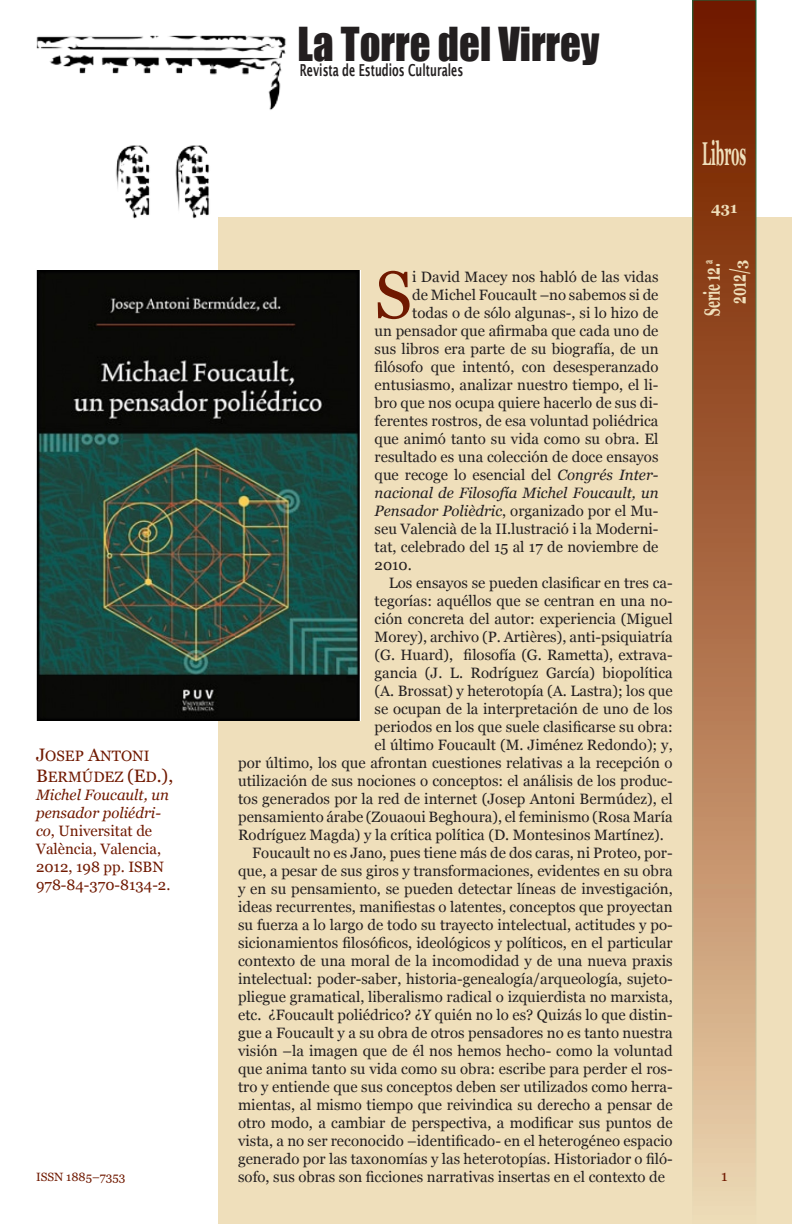
<style>
.page{position:relative;width:792px;height:1224px;background:#fff}
.page>*{position:absolute;margin:0;border:0;box-sizing:border-box;transform-origin:0 0}
.Estilo_de_párrafo_2{font:67px "Georgia";color:#701900}
.t1{font:43px "Impact";color:#231f20;scale:.95 1}
.t2{font:700 33px "Georgia";color:#efdfbb;scale:.4 1}
.t3{font:700 22px "Georgia";color:#efdfbb;scale:.55 1}
.t4{font:600 16.5px "Lucida Sans";color:#231f20;scale:.63 1}
.Estilo_de_párrafo_2-2{font:15px/18px "Georgia";color:#231f20;text-align:justify}
.t5{font:15px/18px "Georgia";color:#701900}
.Estilo_de_párrafo_2-3{font:italic 15px "Georgia";color:#231f20}
.t6{font:700 15px "Georgia";color:#efdfbb}
.t7{font:12px "Georgia";color:#701900}
.s1{font-size:18px}
.s2{font-style:italic}
.s3{font-size:15px}
</style>
<div class="page">
<div style="left:218px;top:217px;width:574px;height:1007px;background:#efdfbb"></div>
<img style="left:36px;top:35px;width:250px;height:184px">
<div style="left:693px;top:0;width:63px;height:1224px;background:linear-gradient(to bottom,#6e1200,#ecd1ab)"></div>
<img style="left:36px;top:270px;width:324px;height:450px">
<p class="t5" style="left:36px;top:745px;width:139px;line-height:21.6px"><span class="s1">J</span>OSEP <span class="s1">A</span>NTONI<br><span class="s1">B</span>ERMÚDEZ <span class="s1">(E</span>D<span class="s1">.),</span></p>
<p class="t5" style="left:36px;top:786px;width:136px"><span class="s2">Michel Foucault, un pensador poliédri&shy;co</span>, Universitat de<br>València, Valencia,<br>2012, 198 pp. ISBN<br>978-84-370-8134-2.</p>
<p class="t7" style="left:36px;top:1170px;width:91px">ISSN 1885–7353</p>
<p class="t1" style="left:298px;top:11px;width:319px">La Torre del Virrey</p>
<p class="t4" style="left:300px;top:61px;width:261px">Revista de Estudios Culturales</p>
<p class="Estilo_de_párrafo_2" style="left:375px;top:255px;width:39px">S</p>
<p class="Estilo_de_párrafo_2-2" style="left:412px;top:268px;width:248px">i David Macey nos habló de las vidas</p>
<p class="Estilo_de_párrafo_2-2" style="left:412px;top:286px;width:248px">de Michel Foucault –no sabemos si de</p>
<p class="Estilo_de_párrafo_2-2" style="left:412px;top:304px;width:248px">todas o de sólo algunas-, si lo hizo de</p>
<p class="Estilo_de_párrafo_2-2" style="left:375px;top:322px;width:285px">un pensador que afirmaba que cada uno de</p>
<p class="Estilo_de_párrafo_2-2" style="left:375px;top:340px;width:285px">sus libros era parte de su biografía, de un</p>
<p class="Estilo_de_párrafo_2-2" style="left:375px;top:358px;width:285px">filósofo que intentó, con desesperanzado</p>
<p class="Estilo_de_párrafo_2-2" style="left:375px;top:376px;width:285px">entusiasmo, analizar nuestro tiempo, el li-</p>
<p class="Estilo_de_párrafo_2-2" style="left:375px;top:394px;width:285px">bro que nos ocupa quiere hacerlo de sus di-</p>
<p class="Estilo_de_párrafo_2-2" style="left:375px;top:412px;width:285px">ferentes rostros, de esa voluntad poliédrica</p>
<p class="Estilo_de_párrafo_2-2" style="left:375px;top:430px;width:285px">que animó tanto su vida como su obra. El</p>
<p class="Estilo_de_párrafo_2-2" style="left:375px;top:448px;width:285px">resultado es una colección de doce ensayos</p>
<p class="Estilo_de_párrafo_2-2" style="left:375px;top:466px;width:285px">que recoge lo esencial del <span class="s2">Congrés Inter-</span></p>
<p class="Estilo_de_párrafo_2-3" style="left:375px;top:484px;width:285px">nacional de Filosofía Michel Foucault, un</p>
<p class="Estilo_de_párrafo_2-2" style="left:375px;top:502px;width:285px"><span class="s2">Pensador Polièdric</span>, organizado por el Mu-</p>
<p class="Estilo_de_párrafo_2-2" style="left:375px;top:520px;width:285px">seu Valencià de la II.lustració i la Moderni-</p>
<p class="Estilo_de_párrafo_2-2" style="left:375px;top:538px;width:285px">tat, celebrado del 15 al 17 de noviembre de</p>
<p class="Estilo_de_párrafo_2-2" style="left:375px;top:556px;width:39px">2010.</p>
<p class="Estilo_de_párrafo_2-2" style="left:389px;top:574px;width:285px">Los ensayos se pueden clasificar en tres ca-</p>
<p class="Estilo_de_párrafo_2-2" style="left:375px;top:592px;width:300px">tegorías: aquéllos que se centran en una no-</p>
<p class="Estilo_de_párrafo_2-2" style="left:375px;top:610px;width:300px">ción concreta del autor: experiencia (Miguel</p>
<p class="Estilo_de_párrafo_2-2" style="left:375px;top:628px;width:300px">Morey), archivo (P. Artières), anti-psiquiatría</p>
<p class="Estilo_de_párrafo_2-2" style="left:375px;top:646px;width:300px">(G. Huard), filosofía (G. Rametta), extrava-</p>
<p class="Estilo_de_párrafo_2-2" style="left:375px;top:664px;width:300px">gancia (J. L. Rodríguez García) biopolítica</p>
<p class="Estilo_de_párrafo_2-2" style="left:375px;top:682px;width:300px">(A. Brossat) y heterotopía (A. Lastra); los que</p>
<p class="Estilo_de_párrafo_2-2" style="left:375px;top:700px;width:300px">se ocupan de la interpretación de uno de los</p>
<p class="Estilo_de_párrafo_2-2" style="left:375px;top:718px;width:300px">periodos en los que suele clasificarse su obra:</p>
<p class="Estilo_de_párrafo_2-2" style="left:375px;top:736px;width:300px">el último Foucault (M. Jiménez Redondo); y,</p>
<p class="Estilo_de_párrafo_2-2" style="left:238px;top:754px;width:436px">por último, los que afrontan cuestiones relativas a la recepción o</p>
<p class="Estilo_de_párrafo_2-2" style="left:238px;top:772px;width:436px">utilización de sus nociones o conceptos: el análisis de los produc-</p>
<p class="Estilo_de_párrafo_2-2" style="left:238px;top:790px;width:436px">tos generados por la red de internet (Josep Antoni Bermúdez), el</p>
<p class="Estilo_de_párrafo_2-2" style="left:238px;top:808px;width:436px">pensamiento árabe (Zouaoui Beghoura), el feminismo (Rosa María</p>
<p class="Estilo_de_párrafo_2-2" style="left:238px;top:826px;width:427px">Rodríguez Magda) y la crítica política (D. Montesinos Martínez).</p>
<p class="Estilo_de_párrafo_2-2" style="left:238px;top:844px;width:436px;text-indent:14px">Foucault no es Jano, pues tiene más de dos caras, ni Proteo, por&shy;que, a pesar de sus giros y transformaciones, evidentes en su obra y en su pensamiento, se pueden detectar líneas de investigación, ideas recurrentes, manifiestas o latentes, conceptos que proyectan su fuerza a lo largo de todo su trayecto intelectual, actitudes y po&shy;sicionamientos filosóficos, ideológicos y políticos, en el particular contexto de una moral de la incomodidad y de una nueva praxis intelectual: poder-saber, historia-genealogía/arqueología, sujeto&shy;pliegue gramatical, liberalismo radical o izquierdista no marxista, etc. ¿Foucault poliédrico? ¿Y quién no lo es? Quizás lo que distin&shy;gue a Foucault y a su obra de otros pensadores no es tanto nuestra visión –la imagen que de él nos hemos hecho- como la voluntad que anima tanto su vida como su obra: escribe para perder el ros&shy;tro y entiende que sus conceptos deben ser utilizados como herra&shy;mientas, al mismo tiempo que reivindica su derecho a pensar de otro modo, a cambiar de perspectiva, a modificar sus puntos de vista, a no ser reconocido –identificado- en el heterogéneo espacio generado por las taxonomías y las heterotopías. Historiador o filó&shy;sofo, sus obras son ficciones narrativas insertas en el contexto de</p>
<p class="t2" style="left:702px;top:132px;width:112px">Libros</p>
<p class="t6" style="left:711px;top:198px;width:28px">431</p>
<p class="t6" style="left:709px;top:201px;width:31px">430</p>
<p class="t3" style="left:698px;top:316px;width:104px;rotate:-90deg">Serie 12.<sup>a</sup></p>
<p class="t3" style="left:724px;top:304px;width:82px;rotate:-90deg">2012/<span class="s3">3</span></p>
<p class="t3" style="left:698px;top:310px;width:79px;rotate:-90deg">Serie 9</p>
<p class="t3" style="left:724px;top:300px;width:76px;rotate:-90deg">2011 2</p>
<p class="t5" style="left:721px;top:1167px;width:8px">1</p>
</div>
